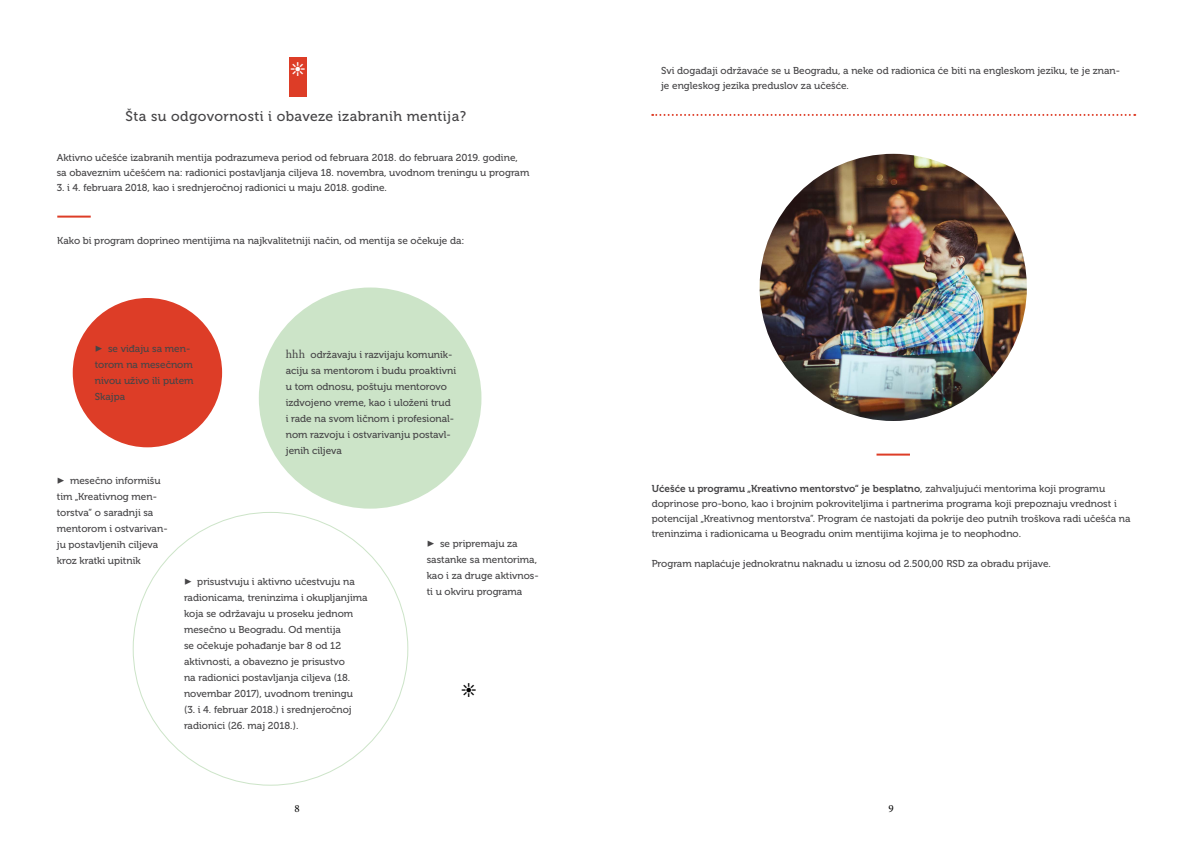
<style>
.page{position:relative;width:1191px;height:842px;background:#fff}
.page>*{position:absolute;margin:0;border:0;box-sizing:border-box;transform-origin:0 0}
.t1{font:26px "Minion Pro";color:#fff}
.t2{font:26px "Minion Pro";color:#000}
.t3{font:14px "Museo 500";letter-spacing:.03em;color:#464547}
.t4{font:11px "Minion Pro";color:#000}
.t5{font:10px/16px "Museo 500";color:#464547}
.t6{font:10px "Museo 700";color:#464547}
.s1{font-family:"Minion Pro";font-size:13px}
.s2{font-family:"Minion Pro";font-size:12px}
.s3{font-family:"Museo 500"}
</style>
<div class="page">
<svg style="left:652px;top:114px;width:483px;height:2px"></svg>
<div style="left:290px;top:57px;width:17px;height:40px;background:#dd3d27"></div>
<div style="left:73px;top:298px;width:149px;height:149px;background:#dd3d27;border-radius:50%"></div>
<div style="left:259px;top:287px;width:222px;height:222px;background:#cce4c8;border-radius:50%"></div>
<hr style="left:57px;top:216px;width:34px;height:2px;background:#dd3d27">
<img style="left:759px;top:154px;width:267px;height:267px;border-radius:134px">
<hr style="left:876px;top:454px;width:34px;height:2px;background:#dd3d27">
<h1 class="t1" style="left:290px;top:50px;width:18px">•</h1>
<h2 class="t3" style="left:126px;top:108px;width:342px">Šta su odgovornosti i obaveze izabranih mentija?</h2>
<p class="t5" style="left:57px;top:151px;width:474px;line-height:15px">Aktivno učešće izabranih mentija podrazumeva period od februara 2018. do februara 2019. godine, sa obaveznim učešćem na: radionici postavljanja ciljeva 18. novembra, uvodnom treningu u program</p>
<p class="t5" style="left:57px;top:180px;width:332px">3. i 4. februara 2018, kao i srednjeročnoj radionici u maju 2018. godine.</p>
<p class="t5" style="left:57px;top:233px;width:409px">Kako bi program doprineo mentijima na najkvalitetniji način, od mentija se očekuje da:</p>
<p class="t5" style="left:95px;top:341px;width:100px"><span class="s1">▶</span> se viđaju sa men&shy;torom na mesečnom nivou uživo ili putem<br>Skajpa</p>
<p class="t5" style="left:286px;top:346px;width:172px"><span class="s2">hhh</span> održavaju i razvijaju komunik&shy;aciju sa mentorom i budu proaktivni u tom odnosu, poštuju mentorovo izdvojeno vreme, kao i uloženi trud<br>i rade na svom ličnom i profesional&shy;nom razvoju i ostvarivanju postavl&shy;jenih ciljeva</p>
<p class="t5" style="left:57px;top:473px;width:112px"><span class="s1">▶</span> mesečno informišu tim „Kreativnog men&shy;torstva” o saradnji sa mentorom i ostvarivan&shy;ju postavljenih ciljeva kroz kratki upitnik</p>
<p class="t5" style="left:184px;top:574px;width:185px"><span class="s1">▶</span> prisustvuju i aktivno učestvuju na radionicama, treninzima i okupljanjima koja se održavaju u proseku jednom mesečno u Beogradu. Od mentija<br>se očekuje pohađanje bar 8 od 12 aktivnosti, a obavezno je prisustvo<br>na radionici postavljanja ciljeva (18. novembar 2017), uvodnom treningu<br>(3. i 4. februar 2018.) i srednjeročnoj radionici (26. maj 2018.).</p>
<p class="t5" style="left:427px;top:535px;width:113px"><span class="s1">▶</span> se pripremaju za sastanke sa mentorima, kao i za druge aktivnos&shy;ti u okviru programa</p>
<h1 class="t2" style="left:461px;top:672px;width:18px">•</h1>
<p class="t5" style="left:661px;top:63px;width:460px;line-height:15px">Svi događaji održavaće se u Beogradu, a neke od radionica će biti na engleskom jeziku, te je znan&shy;je engleskog jezika preduslov za učešće.</p>
<p class="t6" style="left:651px;top:483px;width:455px">Ućešće u programu „Kreativno mentorstvo“ je besplatno<span class="s3">, zahvaljujući mentorima koji programu</span></p>
<p class="t5" style="left:651px;top:496px;width:480px;line-height:15px">doprinose pro-bono, kao i brojnim pokroviteljima i partnerima programa koji prepoznaju vrednost i potencijal „Kreativnog mentorstva”. Program će nastojati da pokrije deo putnih troškova radi učešća na treninzima i radionicama u Beogradu onim mentijima kojima je to neophodno.</p>
<p class="t5" style="left:651px;top:555px;width:401px">Program naplaćuje jednokratnu naknadu u iznosu od 2.500,00 RSD za obradu prijave.</p>
<p class="t4" style="left:295px;top:801px;width:7px">8</p>
<p class="t4" style="left:888px;top:801px;width:7px">9</p>
</div>
